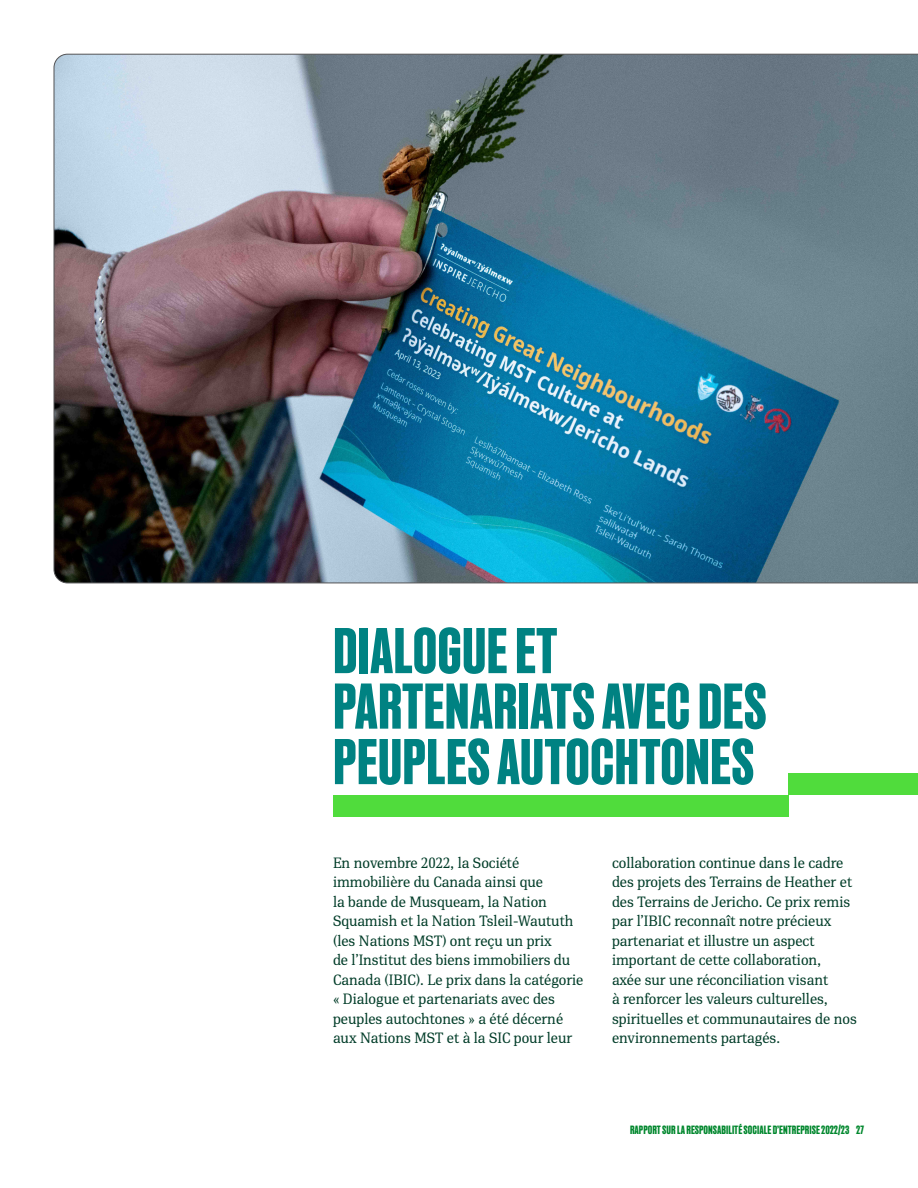
<style>
.page{position:relative;width:918px;height:1188px;background:#fff}
.page>*{position:absolute;margin:0;border:0;box-sizing:border-box;transform-origin:0 0}
.Vignette_Headline{font:500 64.5px/55.5px "Recent Grotesk";color:#008282}
.Body__Serif{font:15px/19.5px "PFDIN Serif";color:#003c28}
.t1{font:500 12px "Recent Grotesk";color:#00872d}
</style>
<div class="page">
<img style="left:54px;top:54px;width:864px;height:529px">
<div style="left:333px;top:795px;width:456px;height:22px;background:#50dc3c"></div>
<div style="left:789px;top:773px;width:129px;height:22px;background:#50dc3c"></div>
<p class="Vignette_Headline" style="left:333px;top:622px;width:435px">DIALOGUE ET<br>PARTENARIATS AVEC DES<br>PEUPLES AUTOCHTONES</p>
<p class="Body__Serif" style="left:333px;top:853px;width:252px">En novembre 2022, la Société immobilière du Canada ainsi que<br>la bande de Musqueam, la Nation Squamish et la Nation Tsleil-Waututh (les Nations MST) ont reçu un prix<br>de l’Institut des biens immobiliers du Canada (IBIC). Le prix dans la catégorie « Dialogue et partenariats avec des peuples autochtones » a été décerné aux Nations MST et à la SIC pour leur</p>
<p class="Body__Serif" style="left:612px;top:853px;width:246px">collaboration continue dans le cadre des projets des Terrains de Heather et des Terrains de Jericho. Ce prix remis par l’IBIC reconnaît notre précieux partenariat et illustre un aspect important de cette collaboration,<br>axée sur une réconciliation visant<br>à renforcer les valeurs culturelles, spirituelles et communautaires de nos environnements partagés.</p>
<p class="t1" style="left:630px;top:1123px;width:235px">RAPPORT SUR LA RESPONSABILITÉ SOCIALE D’ENTREPRISE 2022/23 27</p>
</div>
